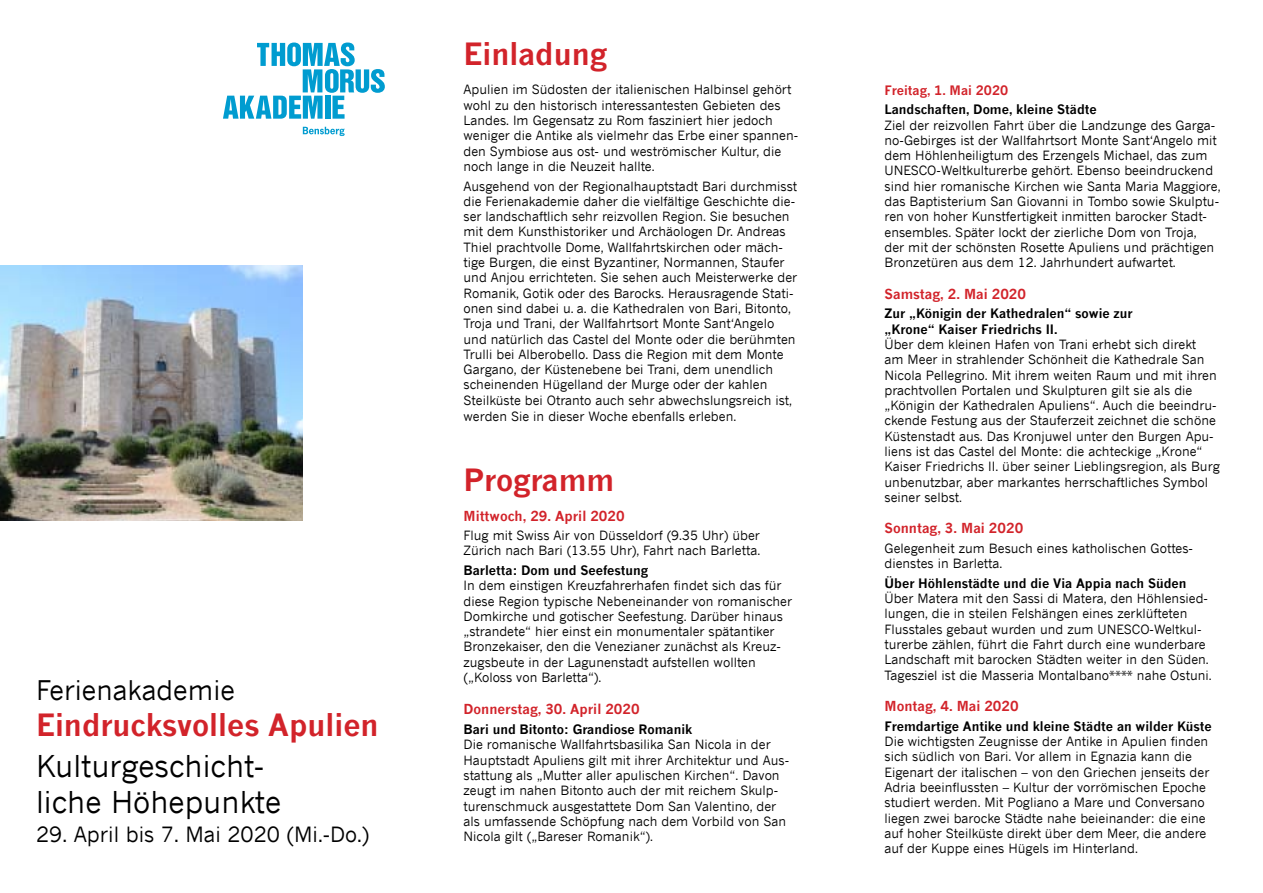
<style>
.page{position:relative;width:1263px;height:893px;background:#fff}
.page>*{position:absolute;margin:0;border:0;box-sizing:border-box;transform-origin:0 0}
.t1{font:700 30px "News Gothic";color:#d2232a}
.t2{font:30px/36px "News Gothic";color:#000}
.t3{font:27px "News Gothic";color:#000}
.t4{font:21px "News Gothic";color:#000}
.t5{font:700 13.5px "News Gothic";color:#d2232a}
.t6{font:12.75px/15.3px "News Gothic";color:#000}
.t7{font:700 12.75px/15.3px "News Gothic";color:#000}
.t8{font:700 12.75px "News Gothic";color:#d2232a}
</style>
<div class="page">
<svg style="left:223px;top:43px;width:162px;height:76px"></svg>
<svg style="left:303px;top:127px;width:42px;height:9px"></svg>
<img style="left:0;top:265px;width:302px;height:255px">
<h2 class="t3" style="left:36px;top:674px;width:200px">Ferienakademie</h2>
<h1 class="t1" style="left:36px;top:706px;width:344px">Eindrucksvolles Apulien</h1>
<h1 class="t2" style="left:36px;top:747px;width:246px">Kulturgeschicht&shy;liche Höhepunkte</h1>
<h3 class="t4" style="left:36px;top:822px;width:335px">29. April bis 7. Mai 2020 (Mi.-Do.)</h3>
<h1 class="t1" style="left:463px;top:35px;width:145px">Einladung</h1>
<p class="t6" style="left:463px;top:82px;width:336px">Apulien im Südosten der italienischen Halbinsel gehört wohl zu den historisch interessantesten Gebieten des Landes. Im Gegensatz zu Rom fasziniert hier jedoch weniger die Antike als vielmehr das Erbe einer spannen&shy;den Symbiose aus ost- und weströmischer Kultur, die noch lange in die Neuzeit hallte.</p>
<p class="t6" style="left:463px;top:178px;width:335px">Ausgehend von der Regionalhauptstadt Bari durchmisst die Ferienakademie daher die vielfältige Geschichte die&shy;ser landschaftlich sehr reizvollen Region. Sie besuchen mit dem Kunsthistoriker und Archäologen Dr. Andreas Thiel prachtvolle Dome, Wallfahrtskirchen oder mäch&shy;tige Burgen, die einst Byzantiner, Normannen, Staufer und Anjou errichteten. Sie sehen auch Meisterwerke der Romanik, Gotik oder des Barocks. Herausragende Stati&shy;onen sind dabei u. a. die Kathedralen von Bari, Bitonto, Troja und Trani, der Wallfahrtsort Monte Sant‘Angelo und natürlich das Castel del Monte oder die berühmten Trulli bei Alberobello. Dass die Region mit dem Monte Gargano, der Küstenebene bei Trani, dem unendlich scheinenden Hügelland der Murge oder der kahlen Steilküste bei Otranto auch sehr abwechslungsreich ist, werden Sie in dieser Woche ebenfalls erleben.</p>
<h1 class="t1" style="left:463px;top:460px;width:152px">Programm</h1>
<p class="t5" style="left:463px;top:507px;width:163px">Mittwoch, 29. April 2020</p>
<p class="t6" style="left:463px;top:528px;width:298px">Flug mit Swiss Air von Düsseldorf (9.35 Uhr) über<br>Zürich nach Bari (13.55 Uhr), Fahrt nach Barletta.</p>
<p class="t7" style="left:463px;top:562px;width:186px">Barletta: Dom und Seefestung</p>
<p class="t6" style="left:463px;top:578px;width:330px">In dem einstigen Kreuzfahrerhafen findet sich das für diese Region typische Nebeneinander von romanischer Domkirche und gotischer Seefestung. Darüber hinaus „strandete“ hier einst ein monumentaler spätantiker Bronzekaiser, den die Venezianer zunächst als Kreuz&shy;zugsbeute in der Lagunenstadt aufstellen wollten („Koloss von Barletta“).</p>
<p class="t5" style="left:463px;top:701px;width:178px">Donnerstag, 30. April 2020</p>
<p class="t7" style="left:463px;top:721px;width:230px">Bari und Bitonto: Grandiose Romanik</p>
<p class="t6" style="left:463px;top:737px;width:327px">Die romanische Wallfahrtsbasilika San Nicola in der Hauptstadt Apuliens gilt mit ihrer Architektur und Aus&shy;stattung als „Mutter aller apulischen Kirchen“. Davon zeugt im nahen Bitonto auch der mit reichem Skulp&shy;turenschmuck ausgestattete Dom San Valentino, der als umfassende Schöpfung nach dem Vorbild von San Nicola gilt („Bareser Romanik“).</p>
<p class="t8" style="left:884px;top:82px;width:125px">Freitag, 1. Mai 2020</p>
<p class="t7" style="left:884px;top:102px;width:214px">Landschaften, Dome, kleine Städte</p>
<p class="t6" style="left:884px;top:117px;width:337px">Ziel der reizvollen Fahrt über die Landzunge des Garga&shy;no-Gebirges ist der Wallfahrtsort Monte Sant‘Angelo mit dem Höhlenheiligtum des Erzengels Michael, das zum UNESCO-Weltkulturerbe gehört. Ebenso beeindruckend sind hier romanische Kirchen wie Santa Maria Maggiore, das Baptisterium San Giovanni in Tombo sowie Skulptu&shy;ren von hoher Kunstfertigkeit inmitten barocker Stadt&shy;ensembles. Später lockt der zierliche Dom von Troja,<br>der mit der schönsten Rosette Apuliens und prächtigen Bronzetüren aus dem 12. Jahrhundert aufwartet.</p>
<p class="t5" style="left:884px;top:285px;width:143px">Samstag, 2. Mai 2020</p>
<p class="t7" style="left:884px;top:306px;width:250px">Zur „Königin der Kathedralen“ sowie zur „Krone“ Kaiser Friedrichs II.</p>
<p class="t6" style="left:884px;top:336px;width:337px">Über dem kleinen Hafen von Trani erhebt sich direkt<br>am Meer in strahlender Schönheit die Kathedrale San Nicola Pellegrino. Mit ihrem weiten Raum und mit ihren prachtvollen Portalen und Skulpturen gilt sie als die „Königin der Kathedralen Apuliens“. Auch die beeindru&shy;ckende Festung aus der Stauferzeit zeichnet die schöne Küstenstadt aus. Das Kronjuwel unter den Burgen Apu&shy;liens ist das Castel del Monte: die achteckige „Krone“ Kaiser Friedrichs II. über seiner Lieblingsregion, als Burg unbenutzbar, aber markantes herrschaftliches Symbol seiner selbst.</p>
<p class="t5" style="left:884px;top:520px;width:140px">Sonntag, 3. Mai 2020</p>
<p class="t6" style="left:884px;top:540px;width:310px">Gelegenheit zum Besuch eines katholischen Gottes&shy;dienstes in Barletta.</p>
<p class="t7" style="left:884px;top:575px;width:304px">Über Höhlenstädte und die Via Appia nach Süden</p>
<p class="t6" style="left:884px;top:591px;width:329px">Über Matera mit den Sassi di Matera, den Höhlensied&shy;lungen, die in steilen Felshängen eines zerklüfteten Flusstales gebaut wurden und zum UNESCO-Weltkul&shy;turerbe zählen, führt die Fahrt durch eine wunderbare Landschaft mit barocken Städten weiter in den Süden.<br>Tagesziel ist die Masseria Montalbano**** nahe Ostuni.</p>
<p class="t5" style="left:884px;top:698px;width:136px">Montag, 4. Mai 2020</p>
<p class="t7" style="left:884px;top:718px;width:329px">Fremdartige Antike und kleine Städte an wilder Küste</p>
<p class="t6" style="left:884px;top:733px;width:326px">Die wichtigsten Zeugnisse der Antike in Apulien finden sich südlich von Bari. Vor allem in Egnazia kann die Eigenart der italischen – von den Griechen jenseits der Adria beeinflussten – Kultur der vorrömischen Epoche studiert werden. Mit Pogliano a Mare und Conversano liegen zwei barocke Städte nahe beieinander: die eine auf hoher Steilküste direkt über dem Meer, die andere auf der Kuppe eines Hügels im Hinterland.</p>
</div>
